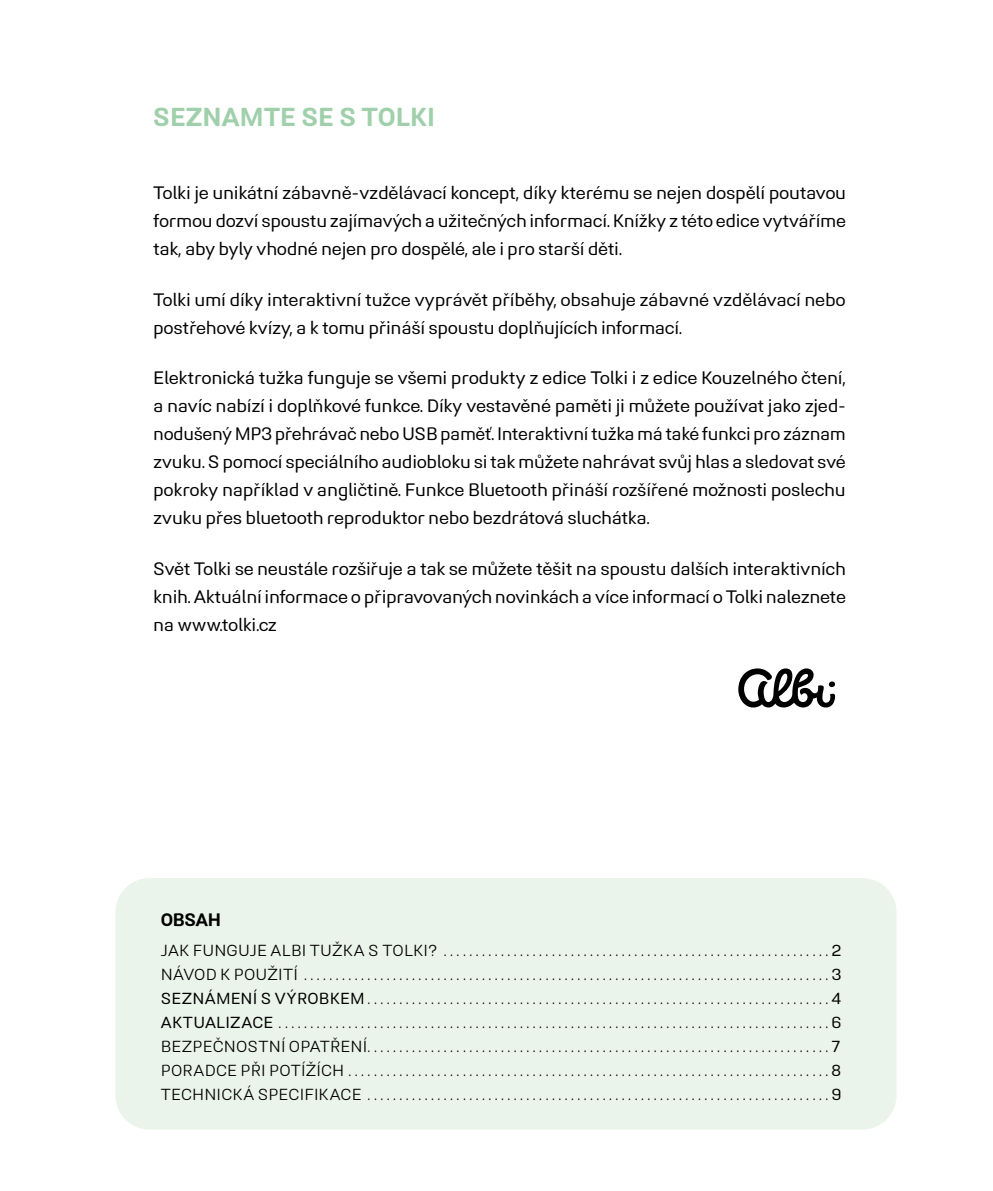
<style>
.page{position:relative;width:993px;height:1191px;background:#fff}
.page>*{position:absolute;margin:0;border:0;box-sizing:border-box;transform-origin:0 0}
.t1{font:700 26px "Midpoint Pro";color:#a0d0ab}
.t2{font:18px/28px "Midpoint Pro";letter-spacing:-.02em;color:#000;text-align:justify}
.t3{font:700 18px "Midpoint Pro";letter-spacing:-.02em;color:#000}
.t4{font:300 16px/24px "Midpoint Pro";letter-spacing:.01em;color:#000;text-align:justify}
.s1{font-weight:400}
</style>
<div class="page">
<div style="left:115px;top:878px;width:781px;height:251px;background:#eaf4eb;border-radius:34px"></div>
<svg style="left:738px;top:668px;width:96px;height:39px"></svg>
<svg style="left:828px;top:681px;width:7px;height:6px"></svg>
<h1 class="t1" style="left:153px;top:101px;width:283px">SEZNAMTE SE S TOLKI</h1>
<p class="t2" style="left:153px;top:178px;width:694px">Tolki je unikátní zábavně-vzdělávací koncept, díky kterému se nejen dospělí poutavou formou dozví spoustu zajímavých a užitečných informací. Knížky z této edice vytváříme tak, aby byly vhodné nejen pro dospělé, ale i pro starší děti.</p>
<p class="t2" style="left:153px;top:285px;width:693px">Tolki umí díky interaktivní tužce vyprávět příběhy, obsahuje zábavné vzdělávací nebo postřehové kvízy, a k tomu přináší spoustu doplňujících informací.</p>
<p class="t2" style="left:153px;top:364px;width:694px">Elektronická tužka funguje se všemi produkty z edice Tolki i z edice Kouzelného čtení, a navíc nabízí i doplňkové funkce. Díky vestavěné paměti ji můžete používat jako zjed&shy;nodušený MP3 přehrávač nebo USB paměť. Interaktivní tužka má také funkci pro záznam zvuku. S pomocí speciálního audiobloku si tak můžete nahrávat svůj hlas a sledovat své pokroky například v angličtině. Funkce Bluetooth přináší rozšířené možnosti poslechu zvuku přes bluetooth reproduktor nebo bezdrátová sluchátka.</p>
<p class="t2" style="left:153px;top:555px;width:694px">Svět Tolki se neustále rozšiřuje a tak se můžete těšit na spoustu dalších interaktivních knih. Aktuální informace o připravovaných novinkách a více informací o Tolki naleznete na www.tolki.cz</p>
<p class="t3" style="left:161px;top:908px;width:62px">OBSAH</p>
<p class="t4" style="left:161px;top:938px;width:682px">JAK FUNGUJE ALBI TUŽKA S TOLKI? . . . . . . . . . . . . . . . . . . . . . . . . . . . . . . . . . . . . . . . . . . . . . . . . . . . . . . . . . . . . <span class="s1">2<br></span>NÁVOD K POUŽITÍ . . . . . . . . . . . . . . . . . . . . . . . . . . . . . . . . . . . . . . . . . . . . . . . . . . . . . . . . . . . . . . . . . . . . . . . . . . . . . . . . . . <span class="s1">3<br>SEZNÁMENÍ S VÝROBKEM</span> . . . . . . . . . . . . . . . . . . . . . . . . . . . . . . . . . . . . . . . . . . . . . . . . . . . . . . . . . . . . . . . . . . . . . . . . <span class="s1">4<br>AKTUALIZACE</span> . . . . . . . . . . . . . . . . . . . . . . . . . . . . . . . . . . . . . . . . . . . . . . . . . . . . . . . . . . . . . . . . . . . . . . . . . . . . . . . . . . . . . . <span class="s1">6<br></span>BEZPEČNOSTNÍ OPATŘENÍ . . . . . . . . . . . . . . . . . . . . . . . . . . . . . . . . . . . . . . . . . . . . . . . . . . . . . . . . . . . . . . . . . . . . . . . . <span class="s1">7<br></span>PORADCE PŘI POTÍŽÍCH . . . . . . . . . . . . . . . . . . . . . . . . . . . . . . . . . . . . . . . . . . . . . . . . . . . . . . . . . . . . . . . . . . . . . . . . . . . <span class="s1">8<br></span>TECHNICKÁ SPECIFIKACE . . . . . . . . . . . . . . . . . . . . . . . . . . . . . . . . . . . . . . . . . . . . . . . . . . . . . . . . . . . . . . . . . . . . . . . . <span class="s1">9</span></p>
</div>
